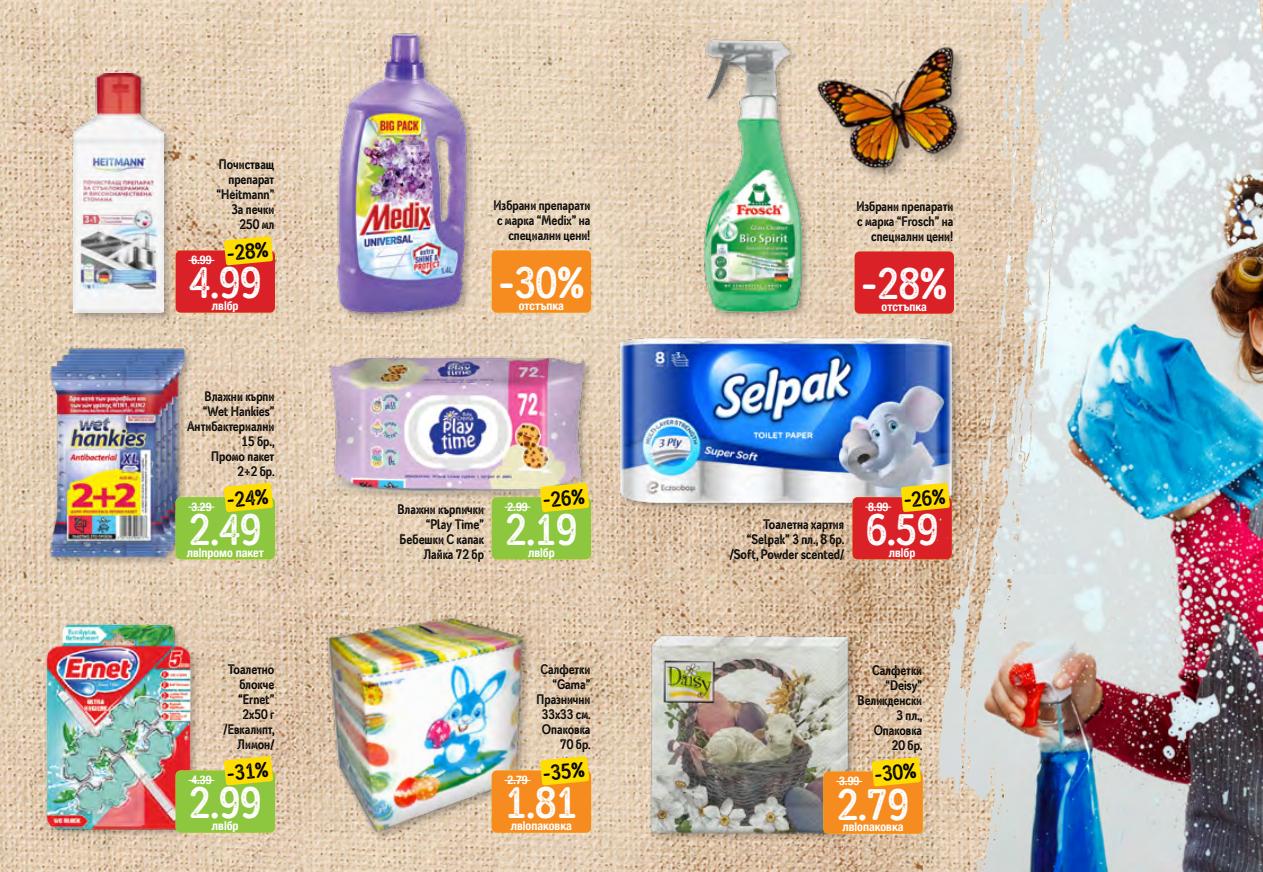
<style>
.page{position:relative;width:1263px;height:872px;background:#fff}
.page>*{position:absolute;margin:0;border:0;box-sizing:border-box;transform-origin:0 0}
.t1{font:700 condensed 43.2px "Mozzart Rough";color:#fff}
.t2{font:700 condensed 21px "Mozzart Rough";color:#000}
.t3{font:700 condensed 13.5px/15px "Mozzart Rough";color:#000;text-align:right}
.t4{font:700 condensed 12px "Helvetica Neue";color:#fff}
</style>
<div class="page">
<img style="left:0;top:0;width:1263px;height:872px">
<div style="left:48px;top:347px;width:146px;height:219px;background:#000;opacity:.25"></div>
<img style="left:48px;top:346px;width:140px;height:213px">
<svg style="left:176px;top:482px;width:99px;height:77px;background:#a8c943"></svg>
<div style="left:322px;top:355px;width:279px;height:148px;background:#000;opacity:.25"></div>
<img style="left:323px;top:349px;width:269px;height:147px">
<svg style="left:492px;top:482px;width:99px;height:77px;background:#a8ca43"></svg>
<div style="left:335px;top:32px;width:141px;height:291px;background:#000;opacity:.25"></div>
<img style="left:331px;top:29px;width:143px;height:290px">
<div style="left:492px;top:250px;width:99px;height:63px;background:#f68b1f"></div>
<img style="left:692px;top:34px;width:123px;height:286px">
<div style="left:854px;top:251px;width:100px;height:63px;background:#da2128"></div>
<div style="left:44px;top:622px;width:155px;height:216px;background:#000;opacity:.25"></div>
<img style="left:42px;top:619px;width:153px;height:213px">
<svg style="left:176px;top:756px;width:99px;height:76px;background:#a8c53e"></svg>
<div style="left:327px;top:616px;width:206px;height:225px;background:#000;opacity:.25"></div>
<img style="left:318px;top:614px;width:219px;height:219px">
<svg style="left:492px;top:756px;width:99px;height:76px;background:#f19e2b"></svg>
<div style="left:649px;top:634px;width:209px;height:208px;background:#000;opacity:.25"></div>
<img style="left:649px;top:633px;width:201px;height:202px">
<svg style="left:823px;top:757px;width:100px;height:76px;background:#f29e2b"></svg>
<div style="left:618px;top:336px;width:343px;height:176px;background:#000;opacity:.25"></div>
<img style="left:618px;top:335px;width:336px;height:171px">
<svg style="left:852px;top:482px;width:100px;height:77px;background:#dc5336"></svg>
<div style="left:71px;top:72px;width:102px;height:250px;background:#000;opacity:.25"></div>
<img style="left:73px;top:74px;width:91px;height:239px">
<svg style="left:176px;top:236px;width:99px;height:77px;background:#e05230"></svg>
<img style="left:1034px;top:0;width:50px;height:110px">
<img style="left:803px;top:15px;width:187px;height:187px">
<p class="t3" style="left:216px;top:157px;width:59px">Почистващ препарат “Heitmann”<br>За печки<br>250 мл</p>
<h2 class="t2" style="left:226px;top:241px;width:43px;rotate:-5deg">-28%</h2>
<p class="t4" style="left:191px;top:250px;width:22px">6.99</p>
<h1 class="t1" style="left:189px;top:257px;width:74px">4.99</h1>
<p class="t4" style="left:212px;top:295px;width:28px">лв|бр</p>
<p class="t3" style="left:187px;top:388px;width:89px">Влажни кърпи “Wet Hankies”<br>Антибактериални<br>15 бр.,<br>Промо пакет<br>2+2 бр.</p>
<h2 class="t2" style="left:226px;top:487px;width:43px;rotate:-5deg">-24%</h2>
<p class="t4" style="left:191px;top:497px;width:22px">3.29</p>
<h1 class="t1" style="left:189px;top:504px;width:74px">2.49</h1>
<p class="t4" style="left:187px;top:542px;width:79px">лв|промо пакет</p>
<p class="t3" style="left:224px;top:662px;width:53px">Тоалетно блокче “Ernet”<br>2х50 г /Евкалипт,<br>Лимон/</p>
<h2 class="t2" style="left:226px;top:760px;width:43px;rotate:-5deg">-31%</h2>
<p class="t4" style="left:191px;top:770px;width:22px">4.39</p>
<h1 class="t1" style="left:189px;top:777px;width:74px">2.99</h1>
<p class="t4" style="left:212px;top:815px;width:28px">лв|бр</p>
<p class="t3" style="left:493px;top:197px;width:98px">Избрани препарати с марка “Medix” на специални цени!</p>
<h1 class="t1" style="left:498px;top:257px;width:87px">-30%</h1>
<p class="t4" style="left:519px;top:295px;width:47px">отстъпка</p>
<p class="t3" style="left:397px;top:502px;width:88px">Влажни кърпички “Play Time”<br>Бебешки С капак<br>Лайка 72 бр</p>
<h2 class="t2" style="left:542px;top:487px;width:43px;rotate:-5deg">-26%</h2>
<p class="t4" style="left:507px;top:497px;width:22px">2.99</p>
<h1 class="t1" style="left:505px;top:504px;width:74px">2.19</h1>
<p class="t4" style="left:528px;top:542px;width:28px">лв|бр</p>
<p class="t3" style="left:537px;top:662px;width:56px">Салфетки “Gama”<br>Празнични<br>33х33 см.<br>Опаковка<br>70 бр.</p>
<h2 class="t2" style="left:542px;top:760px;width:43px;rotate:-5deg">-35%</h2>
<p class="t4" style="left:507px;top:770px;width:22px">2.79</p>
<h1 class="t1" style="left:505px;top:777px;width:74px">1.81</h1>
<p class="t4" style="left:511px;top:815px;width:63px">лв|опаковка</p>
<p class="t3" style="left:856px;top:198px;width:98px">Избрани препарати с марка “Frosch” на специални цени!</p>
<h1 class="t1" style="left:861px;top:258px;width:87px">-28%</h1>
<p class="t4" style="left:882px;top:296px;width:47px">отстъпка</p>
<p class="t3" style="left:730px;top:517px;width:116px">Тоалетна хартия “Selpak” 3 пл., 8 бр. /Soft, Powder scented/</p>
<h2 class="t2" style="left:903px;top:487px;width:43px;rotate:-5deg">-26%</h2>
<p class="t4" style="left:868px;top:497px;width:22px">8.99</p>
<h1 class="t1" style="left:866px;top:504px;width:74px">6.59</h1>
<p class="t4" style="left:889px;top:542px;width:28px">лв|бр</p>
<p class="t3" style="left:857px;top:663px;width:67px">Салфетки “Deisy”<br>Великденски<br>3 пл.,<br>Опаковка<br>20 бр.</p>
<h2 class="t2" style="left:873px;top:761px;width:43px;rotate:-5deg">-30%</h2>
<p class="t4" style="left:839px;top:771px;width:22px">3.99</p>
<h1 class="t1" style="left:837px;top:778px;width:74px">2.79</h1>
<p class="t4" style="left:842px;top:816px;width:63px">лв|опаковка</p>
</div>
